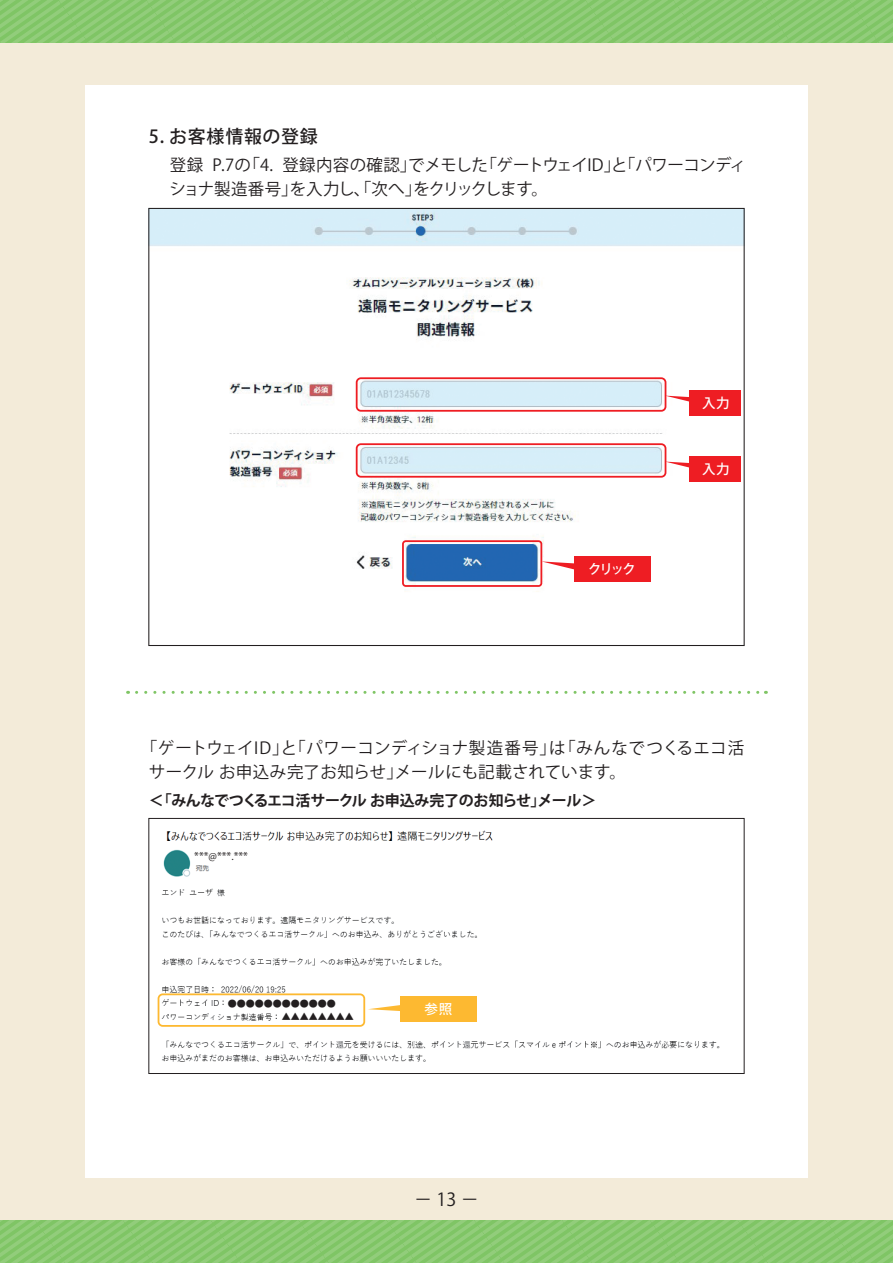
<style>
.page{position:relative;width:893px;height:1263px;background:#f3ebd9}
.page>*{position:absolute;margin:0;border:0;box-sizing:border-box;transform-origin:0 0}
.t1{font:500 18px "Koz Go Pro";letter-spacing:.04em;color:#231f20}
.t2{font:18px "Koz Go Pro";color:#231f20}
.t3{font:16.5px/24px "Koz Go Pro";letter-spacing:.02em;color:#231f20}
.t4{font:16.5px/24px "Koz Go Pro";letter-spacing:-.03em;color:#231f20}
.t5{font:700 15px "Koz Go Pro";letter-spacing:-.03em;color:#231f20}
.t6{font:500 13.5px "Koz Go Pro";letter-spacing:-.05em;color:#fff}
.t7{font:10.5px "Koz Go Pr 6 N";color:#231f20}
.t8{font:9px "Koz Go Pr 6 N";color:#231f20}
</style>
<div class="page">
<div style="left:0;top:0;width:893px;height:43px;background:#88c96f"></div>
<div style="left:0;top:1220px;width:893px;height:43px;background:#88c96f"></div>
<div style="left:85px;top:85px;width:723px;height:1093px;background:#fff"></div>
<img style="left:150px;top:210px;width:593px;height:382px">
<svg style="left:137px;top:691px;width:629px;height:3px"></svg>
<div style="left:356px;top:377px;width:310px;height:35px;border:2px solid #ee1d23;border-radius:4px"></div>
<div style="left:356px;top:443px;width:310px;height:35px;border:2px solid #ee1d23;border-radius:4px"></div>
<div style="left:402px;top:540px;width:140px;height:47px;border:2px solid #ee1d23;border-radius:3px"></div>
<div style="left:574px;top:556px;width:77px;height:26px;background:#ee1d23"></div>
<svg style="left:541px;top:561px;width:33px;height:10px"></svg>
<div style="left:689px;top:390px;width:52px;height:26px;background:#ee1d23"></div>
<svg style="left:665px;top:396px;width:24px;height:9px"></svg>
<div style="left:689px;top:456px;width:52px;height:26px;background:#ee1d23"></div>
<svg style="left:665px;top:462px;width:24px;height:9px"></svg>
<img style="left:157px;top:830px;width:563px;height:232px">
<div style="left:148px;top:818px;width:596px;height:256px;border:1px solid #231f20"></div>
<div style="left:196px;top:854px;width:100px;height:10px;background:#fff"></div>
<div style="left:158px;top:993px;width:207px;height:34px;border:2px solid #fdb931;border-radius:4px"></div>
<div style="left:401px;top:996px;width:76px;height:26px;background:#fdb931"></div>
<svg style="left:368px;top:1004px;width:33px;height:7px"></svg>
<div style="left:194px;top:855px;width:86px;height:8px;background:#fff"></div>
<p class="t1" style="left:149px;top:125px;width:171px">5. お客様情報の登録</p>
<p class="t4" style="left:169px;top:153px;width:578px">登録 P.7の「4. 登録内容の確認」でメモした「ゲートウェイID」と「パワーコンディショナ製造番号」を入力し、「次へ」をクリックします。</p>
<p class="t6" style="left:702px;top:395px;width:29px">入力</p>
<p class="t6" style="left:588px;top:561px;width:49px">クリック</p>
<p class="t6" style="left:702px;top:461px;width:29px">入力</p>
<p class="t3" style="left:149px;top:736px;width:597px;text-indent:-8px">「ゲートウェイID」と「パワーコンディショナ製造番号」は「みんなでつくるエコ活サークル お申込み完了お知らせ」メールにも記載されています。</p>
<p class="t5" style="left:149px;top:790px;width:449px">＜「みんなでつくるエコ活サークル お申込み完了のお知らせ」メール＞</p>
<p class="t7" style="left:194px;top:850px;width:55px">***@***.***</p>
<p class="t8" style="left:228px;top:998px;width:109px">●●●●●●●●●●●●</p>
<p class="t8" style="left:282px;top:1011px;width:73px">▲▲▲▲▲▲▲▲</p>
<p class="t6" style="left:425px;top:1001px;width:29px">参照</p>
<p class="t2" style="left:414px;top:1188px;width:66px">－13－</p>
</div>
